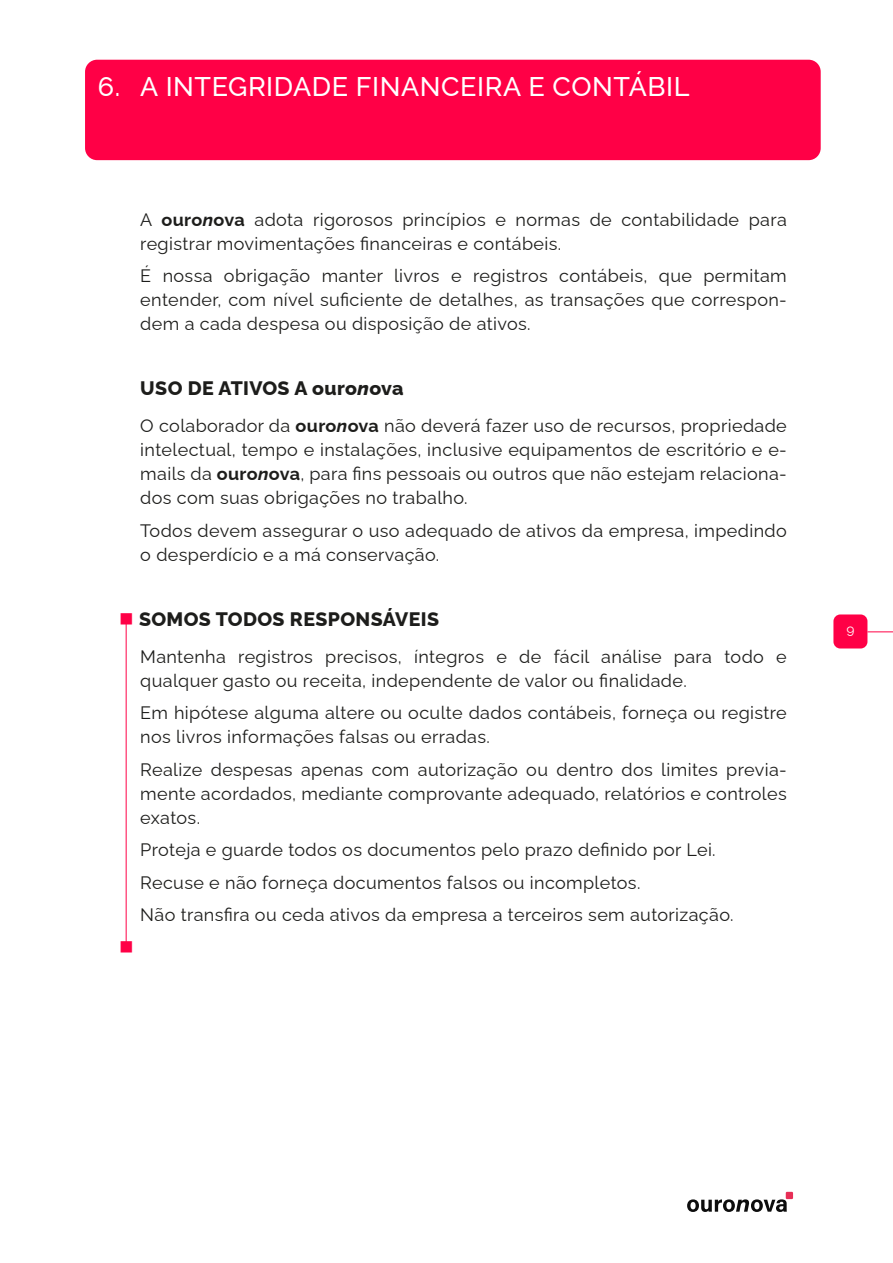
<style>
.page{position:relative;width:893px;height:1263px;background:#fff}
.page>*{position:absolute;margin:0;border:0;box-sizing:border-box;transform-origin:0 0}
.t1{font:500 27px "Raleway";letter-spacing:.02em;color:#fff}
.t2{font:800 19.5px "Raleway";letter-spacing:.02em;color:#1d1d1b}
.t3{font:18px/24px "Raleway";letter-spacing:.02em;color:#1d1d1b}
.t4{font:13.5px "Raleway";color:#fff}
.s1{font-weight:700}
.s2{font-weight:700;font-style:italic}
.s3{font-style:italic}
</style>
<div class="page">
<div style="left:833px;top:614px;width:34px;height:34px;background:#ff0046;border-radius:7px"></div>
<svg style="left:867px;top:631px;width:26px;height:1px"></svg>
<svg style="left:687px;top:1199px;width:100px;height:13px"></svg>
<div style="left:786px;top:1192px;width:7px;height:7px;background:#e72e56"></div>
<div style="left:85px;top:60px;width:736px;height:100px;background:#ff0046;border-radius:12px"></div>
<hr style="left:126px;top:619px;width:1px;height:327px;background:#ff0046">
<svg style="left:125px;top:618px;width:2px;height:9px"></svg>
<h1 class="t1" style="left:98px;top:71px;width:593px">6. A INTEGRIDADE FINANCEIRA E CONTÁBIL</h1>
<p class="t3" style="left:140px;top:208px;width:648px">A <span class="s1">ouro</span><span class="s2">n</span><span class="s1">ova</span> adota rigorosos princípios e normas de contabilidade para registrar movimentações financeiras e contábeis.</p>
<p class="t3" style="left:140px;top:264px;width:648px;text-align:justify">É nossa obrigação manter livros e registros contábeis, que permitam entender, com nível suficiente de detalhes, as transações que correspon&shy;dem a cada despesa ou disposição de ativos.</p>
<p class="t2" style="left:140px;top:377px;width:265px">USO DE ATIVOS A ouro<span class="s3">n</span>ova</p>
<p class="t3" style="left:140px;top:414px;width:648px;text-align:justify">O colaborador da <span class="s1">ouro</span><span class="s2">n</span><span class="s1">ova</span> não deverá fazer uso de recursos, propriedade intelectual, tempo e instalações, inclusive equipamentos de escritório e e&shy;mails da <span class="s1">ouro</span><span class="s2">n</span><span class="s1">ova</span>, para fins pessoais ou outros que não estejam relaciona&shy;dos com suas obrigações no trabalho.</p>
<p class="t3" style="left:140px;top:518px;width:648px">Todos devem assegurar o uso adequado de ativos da empresa, impedindo o desperdício e a má conservação.</p>
<p class="t2" style="left:139px;top:607px;width:301px">SOMOS TODOS RESPONSÁVEIS</p>
<p class="t3" style="left:140px;top:644px;width:648px">Mantenha registros precisos, íntegros e de fácil análise para todo e qualquer gasto ou receita, independente de valor ou finalidade.</p>
<p class="t3" style="left:140px;top:701px;width:648px">Em hipótese alguma altere ou oculte dados contábeis, forneça ou registre nos livros informações falsas ou erradas.</p>
<p class="t3" style="left:140px;top:757px;width:648px;text-align:justify">Realize despesas apenas com autorização ou dentro dos limites previa&shy;mente acordados, mediante comprovante adequado, relatórios e controles exatos.</p>
<p class="t3" style="left:140px;top:833px;width:595px;line-height:32.5px">Proteja e guarde todos os documentos pelo prazo definido por Lei.<br>Recuse e não forneça documentos falsos ou incompletos.<br>Não transfira ou ceda ativos da empresa a terceiros sem autorização.</p>
<p class="t4" style="left:846px;top:624px;width:10px">9</p>
</div>
